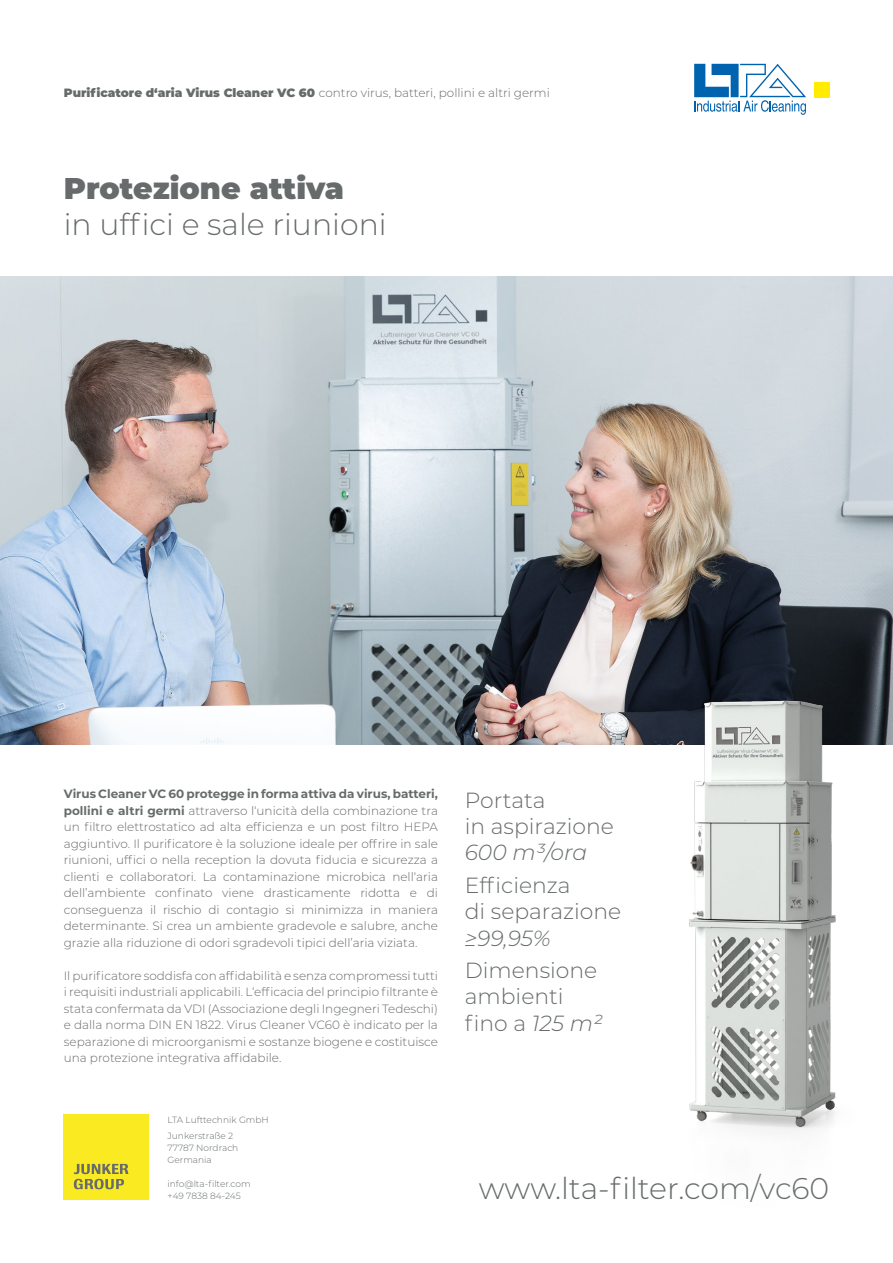
<style>
.page{position:relative;width:893px;height:1263px;background:#fff}
.page>*{position:absolute;margin:0;border:0;box-sizing:border-box;transform-origin:0 0}
.t1{font:300 30px "Montserrat";color:#676b6b}
.t2{font:900 30px "Montserrat";color:#676b6b}
.t3{font:300 21.9px/26.2px "Montserrat";color:#676b6b}
.t4{font:italic 300 21.9px "Montserrat";color:#676b6b}
.t5{font:300 12px/16.5px "Montserrat";color:#676b6b;text-align:justify}
.t6{font:300 9px/12px "Montserrat";color:#676b6b}
.s1{font-weight:900}
.s2{font-weight:700}
.s3{font-style:italic}
</style>
<div class="page">
<img style="left:0;top:276px;width:893px;height:468px">
<div style="left:64px;top:1114px;width:85px;height:85px;background:#faea22"></div>
<svg style="left:74px;top:1164px;width:55px;height:25px"></svg>
<img style="left:519px;top:572px;width:374px;height:562px">
<svg style="left:694px;top:64px;width:112px;height:51px"></svg>
<div style="left:814px;top:82px;width:15px;height:15px;background:#ffec00"></div>
<p class="t5" style="left:64px;top:84px;width:488px"><span class="s1">Purificatore d‘aria Virus Cleaner VC 60</span> contro virus, batteri, pollini e altri germi</p>
<h1 class="t2" style="left:64px;top:166px;width:282px">Protezione attiva</h1>
<h1 class="t1" style="left:64px;top:204px;width:324px">in uffici e sale riunioni</h1>
<p class="t5" style="left:64px;top:785px;width:376px"><span class="s2">Virus Cleaner VC 60 protegge in forma attiva da virus, batteri, pollini e altri germi</span> attraverso l‘unicità della combinazione tra un filtro elettrostatico ad alta efficienza e un post filtro HEPA aggiuntivo. Il purificatore è la soluzione ideale per offrire in sale riunioni, uffici o nella reception la dovuta fiducia e sicurezza a clienti e collaboratori. La contaminazione microbica nell‘aria dell’ambiente confinato viene drasticamente ridotta e di conseguenza il rischio di contagio si minimizza in maniera determinante. Si crea un ambiente gradevole e salubre, anche grazie alla riduzione di odori sgradevoli tipici dell’aria viziata.</p>
<p class="t5" style="left:64px;top:967px;width:376px">Il purificatore soddisfa con affidabilità e senza compromessi tutti i requisiti industriali applicabili. L‘efficacia del principio filtrante è stata confermata da VDI (Associazione degli Ingegneri Tedeschi) e dalla norma DIN EN 1822. Virus Cleaner VC60 è indicato per la separazione di microorganismi e sostanze biogene e costituisce una protezione integrativa affidabile.</p>
<p class="t6" style="left:168px;top:1111px;width:103px;line-height:16.2px">LTA Lufttechnik GmbH<br>Junkerstraße 2</p>
<p class="t6" style="left:168px;top:1142px;width:72px">77787 Nordrach<br>Germania</p>
<p class="t6" style="left:168px;top:1178px;width:85px">info@lta-filter.com +49 7838 84-245</p>
<h2 class="t3" style="left:465px;top:786px;width:151px">Portata<br>in aspirazione</h2>
<h2 class="t4" style="left:465px;top:838px;width:124px">600 m³/ora</h2>
<h2 class="t3" style="left:465px;top:871px;width:158px">Efficienza<br>di separazione</h2>
<h2 class="t4" style="left:465px;top:923px;width:88px">≥99,95%</h2>
<h2 class="t3" style="left:465px;top:956px;width:139px">Dimensione ambienti fino a <span class="s3">125 m²</span></h2>
<h1 class="t1" style="left:479px;top:1168px;width:352px">www.lta-filter.com/vc60</h1>
</div>
